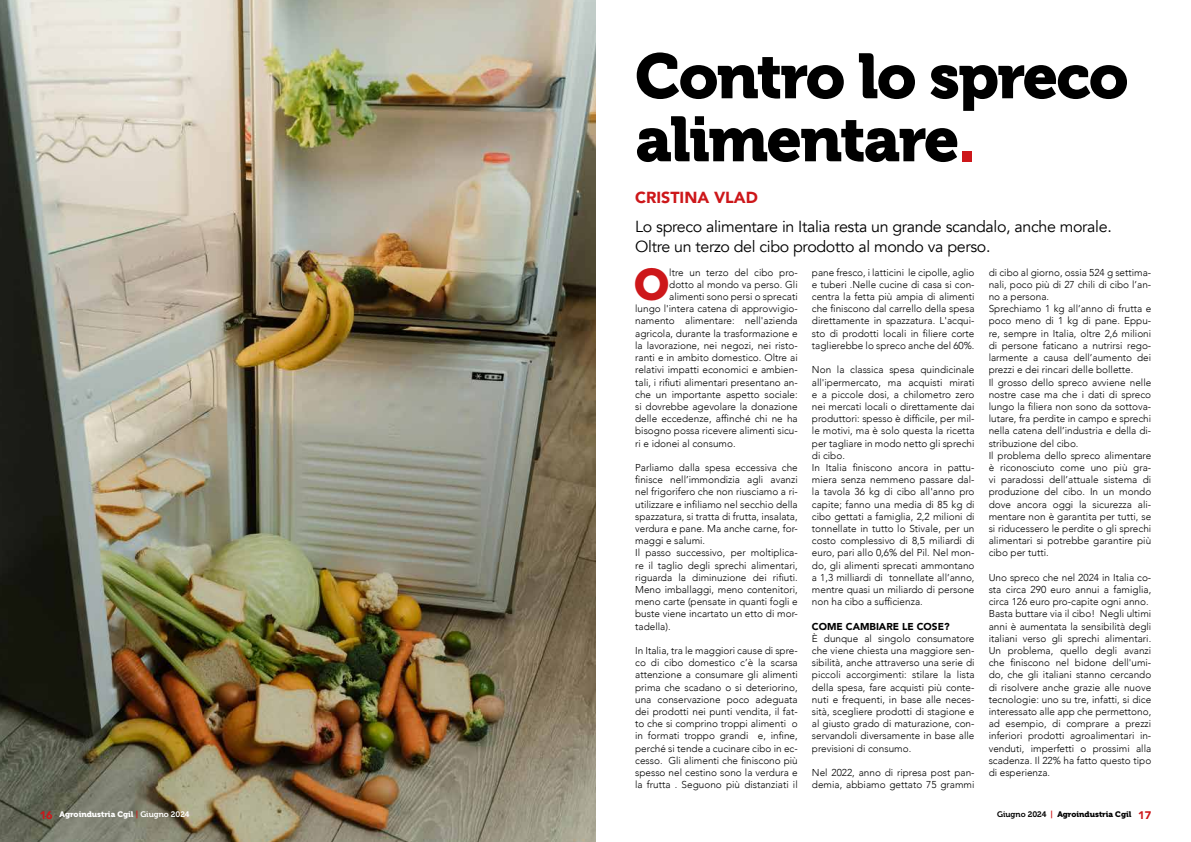
<style>
.page{position:relative;width:1191px;height:842px;background:#fff}
.page>*{position:absolute;margin:0;border:0;box-sizing:border-box;transform-origin:0 0}
.t1{font:63px/63px "Museo 900";letter-spacing:-.03em;color:#000}
.t2{font:44.1px "Museo 900";color:#cd171a}
.t3{font:16px/19.2px "Avenir";letter-spacing:-.02em;color:#000}
.t4{font:900 16px "Avenir";color:#cd171a}
.t5{font:300 10px/12.2px "Avenir";color:#000}
.t6{font:900 10px "Avenir";color:#000}
.t7{font:8px "Museo 900";color:#fff}
.t8{font:8px "Museo 900";color:#000}
.s1{color:#cd171a}
.s2{font-family:"Avenir";font-weight:900;font-size:11px;color:#cd171a}
.s3{font-family:"Museo 700";color:#cd171a}
.s4{font-family:"Museo 700"}
</style>
<div class="page">
<img style="left:0;top:0;width:595px;height:842px">
<h1 class="t1" style="left:635px;top:45px;width:495px">Contro lo spreco alimentare<span class="s1">.</span></h1>
<h3 class="t4" style="left:635px;top:184px;width:124px">CRISTINA VLAD</h3>
<h3 class="t3" style="left:635px;top:218px;width:478px">Lo spreco alimentare in Italia resta un grande scandalo, anche morale.<br>Oltre un terzo del cibo prodotto al mondo va perso.</h3>
<h2 class="t2" style="left:634px;top:260px;width:37px">O</h2>
<p class="t5" style="left:669px;top:266px;width:130px">ltre un terzo del cibo pro-</p>
<p class="t5" style="left:812px;top:266px;width:164px;text-align:justify">pane fresco, i latticini le cipolle, aglio e tuberi .Nelle cucine di casa si con&shy;centra la fetta più ampia di alimenti che finiscono dal carrello della spesa direttamente in spazzatura. L'acqui&shy;sto di prodotti locali in filiere corte taglierebbe lo spreco anche del 60%.</p>
<p class="t5" style="left:812px;top:364px;width:164px">Non la classica spesa quindicinale all'ipermercato, ma acquisti mirati e a piccole dosi, a chilometro zero nei mercati locali o direttamente dai produttori: spesso è difficile, per mil&shy;le motivi, ma è solo questa la ricetta per tagliare in modo netto gli sprechi di cibo.<br>In Italia finiscono ancora in pattu&shy;miera senza nemmeno passare dal&shy;la tavola 36 kg di cibo all'anno pro capite; fanno una media di 85 kg di cibo gettati a famiglia, 2,2 milioni di tonnellate in tutto lo Stivale, per un costo complessivo di 8,5 miliardi di euro, pari allo 0,6% del Pil. Nel mon&shy;do, gli alimenti sprecati ammontano a 1,3 milliardi di tonnellate all’anno, mentre quasi un miliardo di persone non ha cibo a sufficienza.</p>
<p class="t6" style="left:812px;top:617px;width:139px">COME CAMBIARE LE COSE?</p>
<p class="t5" style="left:812px;top:632px;width:164px;text-align:justify">È dunque al singolo consumatore che viene chiesta una maggiore sen&shy;sibilità, anche attraverso una serie di piccoli accorgimenti: stilare la lista della spesa, fare acquisti più conte&shy;nuti e frequenti, in base alle neces&shy;sità, scegliere prodotti di stagione e al giusto grado di maturazione, con&shy;servandoli diversamente in base alle previsioni di consumo.</p>
<p class="t5" style="left:812px;top:766px;width:164px">Nel 2022, anno di ripresa post pan&shy;demia, abbiamo gettato 75 grammi</p>
<p class="t5" style="left:988px;top:266px;width:164px">di cibo al giorno, ossia 524 g settima&shy;nali, poco più di 27 chili di cibo l’an&shy;no a persona.<br>Sprechiamo 1 kg all’anno di frutta e poco meno di 1 kg di pane. Eppu&shy;re, sempre in Italia, oltre 2,6 milioni di persone faticano a nutrirsi rego&shy;larmente a causa dell’aumento dei prezzi e dei rincari delle bollette.<br>Il grosso dello spreco avviene nelle nostre case ma che i dati di spreco lungo la filiera non sono da sottova&shy;lutare, fra perdite in campo e sprechi nella catena dell’industria e della di&shy;stribuzione del cibo.<br>Il problema dello spreco alimentare è riconosciuto come uno più gra&shy;vi paradossi dell’attuale sistema di produzione del cibo. In un mondo dove ancora oggi la sicurezza ali&shy;mentare non è garantita per tutti, se si riducessero le perdite o gli sprechi alimentari si potrebbe garantire più cibo per tutti.</p>
<p class="t5" style="left:988px;top:571px;width:164px">Uno spreco che nel 2024 in Italia co&shy;sta circa 290 euro annui a famiglia, circa 126 euro pro-capite ogni anno.<br>Basta buttare via il cibo! Negli ultimi anni è aumentata la sensibilità degli italiani verso gli sprechi alimentari.<br>Un problema, quello degli avanzi che finiscono nel bidone dell'umi&shy;do, che gli italiani stanno cercando di risolvere anche grazie alle nuove tecnologie: uno su tre, infatti, si dice interessato alle app che permettono, ad esempio, di comprare a prezzi inferiori prodotti agroalimentari in&shy;venduti, imperfetti o prossimi alla scadenza. Il 22% ha fatto questo tipo di esperienza.</p>
<p class="t5" style="left:669px;top:278px;width:130px">dotto al mondo va perso. Gli</p>
<p class="t5" style="left:669px;top:291px;width:130px">alimenti sono persi o sprecati</p>
<p class="t5" style="left:635px;top:303px;width:164px">lungo l'intera catena di approvvigio-</p>
<p class="t5" style="left:635px;top:315px;width:164px">namento alimentare: nell'azienda</p>
<p class="t5" style="left:635px;top:327px;width:164px">agricola, durante la trasformazione e</p>
<p class="t5" style="left:635px;top:339px;width:164px">la lavorazione, nei negozi, nei risto-</p>
<p class="t5" style="left:635px;top:352px;width:164px">ranti e in ambito domestico. Oltre ai</p>
<p class="t5" style="left:635px;top:364px;width:164px">relativi impatti economici e ambien-</p>
<p class="t5" style="left:635px;top:376px;width:164px">tali, i rifiuti alimentari presentano an-</p>
<p class="t5" style="left:635px;top:388px;width:164px">che un importante aspetto sociale:</p>
<p class="t5" style="left:635px;top:400px;width:164px">si dovrebbe agevolare la donazione</p>
<p class="t5" style="left:635px;top:413px;width:164px">delle eccedenze, affinché chi ne ha</p>
<p class="t5" style="left:635px;top:425px;width:164px">bisogno possa ricevere alimenti sicu-</p>
<p class="t5" style="left:635px;top:437px;width:102px">ri e idonei al consumo.</p>
<p class="t5" style="left:635px;top:461px;width:164px">Parliamo dalla spesa eccessiva che finisce nell’immondizia agli avanzi nel frigorifero che non riusciamo a ri&shy;utilizzare e infiliamo nel secchio della spazzatura, si tratta di frutta, insalata, verdura e pane. Ma anche carne, for&shy;maggi e salumi.<br>Il passo successivo, per moltiplica&shy;re il taglio degli sprechi alimentari, riguarda la diminuzione dei rifiuti.<br>Meno imballaggi, meno contenitori, meno carte (pensate in quanti fogli e buste viene incartato un etto di mor&shy;tadella).</p>
<p class="t5" style="left:635px;top:644px;width:164px;text-align:justify">In Italia, tra le maggiori cause di spre&shy;co di cibo domestico c’è la scarsa attenzione a consumare gli alimenti prima che scadano o si deteriorino, una conservazione poco adeguata dei prodotti nei punti vendita, il fat&shy;to che si comprino troppi alimenti o in formati troppo grandi e, infine, perché si tende a cucinare cibo in ec&shy;cesso. Gli alimenti che finiscono più spesso nel cestino sono la verdura e la frutta . Seguono più distanziati il</p>
<p class="t7" style="left:40px;top:810px;width:151px"><span class="s2">16</span> Agroindustria Cgil <span class="s3">|</span> <span class="s4">Giugno 2024</span></p>
<p class="t8" style="left:997px;top:810px;width:156px"><span class="s4">Giugno 2024</span> <span class="s3">|</span> Agroindustria Cgil <span class="s2">17</span></p>
</div>
